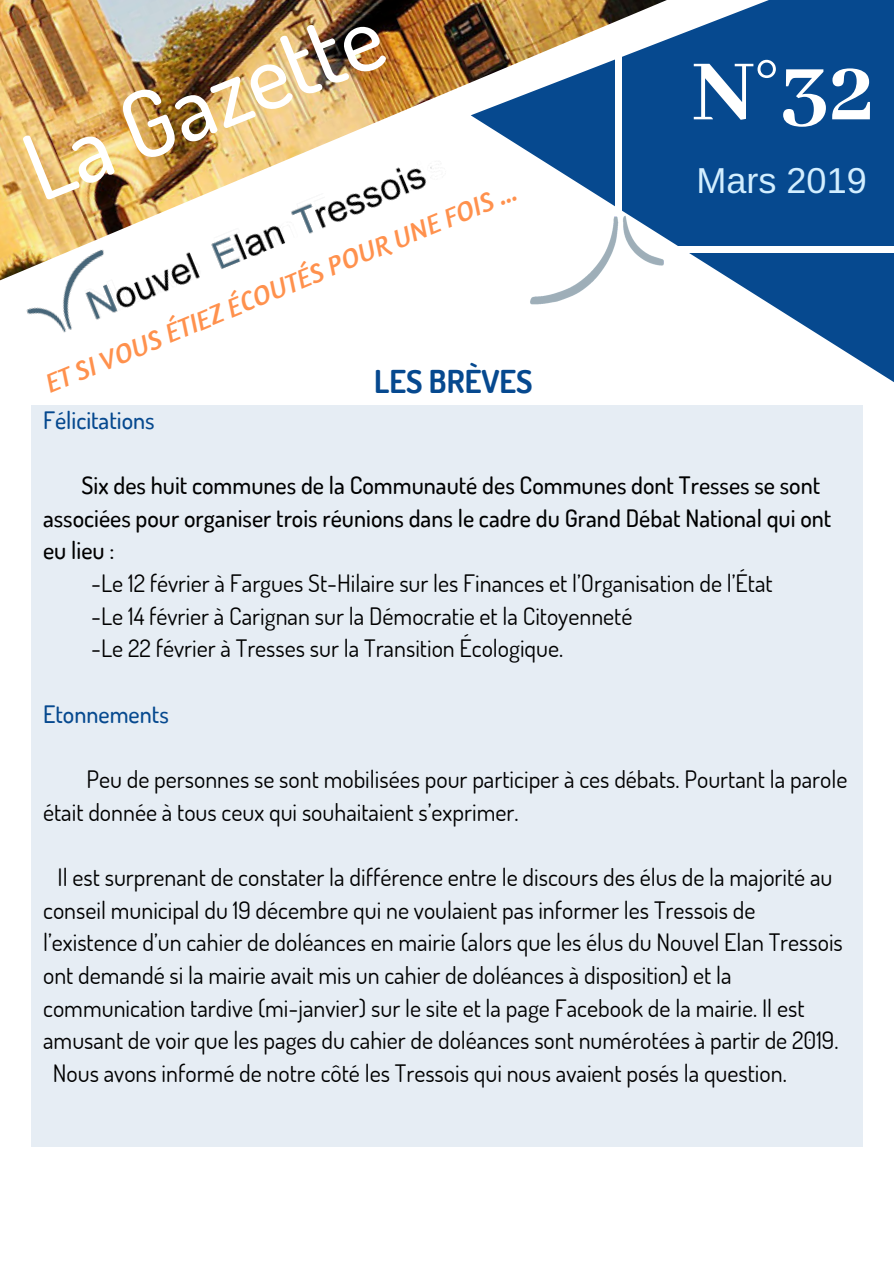
<style>
.page{position:relative;width:894px;height:1264px;background:#fff}
.page>*{position:absolute;margin:0;border:0;box-sizing:border-box;transform-origin:0 0}
.t1{font:800 94.8px "Abhaya Libre";color:#fff}
.t2{font:500 92.7px "Dosis";color:#fff}
.t3{font:36px "Arimo";color:#d2eeff}
.t4{font:700 31.5px "Dosis";color:#06498f}
.t5{font:italic 27px "Amaranth";color:#ff914d}
.t6{font:24px/32.7px "Dosis";color:#000}
.t7{font:500 24px/32.7px "Dosis";color:#000}
.t8{font:500 24px "Dosis";color:#06498f}
</style>
<div class="page">
<svg style="left:666px;top:0;width:227px;height:517px;fill:#06498f"></svg>
<div style="left:563px;top:247px;width:330px;height:6px;background:#fff"></div>
<img style="left:0;top:280px;width:191px;height:53px">
<img style="left:530px;top:189px;width:157px;height:141px">
<img style="left:0;top:0;width:666px;height:280px">
<div style="left:31px;top:405px;width:831px;height:741px;background:#e6edf4"></div>
<svg style="left:500px;top:195px;width:17px;height:11px"></svg>
<h2 class="t2" style="left:6px;top:115px;width:379px;rotate:-22deg">La Gazette</h2>
<p class="t5" style="left:41px;top:370px;width:484px;rotate:-23deg">ET SI VOUS ÉTIEZ ÉCOUTÉS POUR UNE FOIS</p>
<h3 class="t4" style="left:374px;top:360px;width:160px">LES BRÈVES</h3>
<p class="t8" style="left:43px;top:404px;width:113px">Félicitations</p>
<h1 class="t1" style="left:692px;top:40px;width:184px">N°32</h1>
<h3 class="t3" style="left:696px;top:161px;width:172px">Mars 2019</h3>
<p class="t7" style="left:43px;top:468px;width:789px;text-indent:38px">Six des huit communes de la Communauté des Communes dont Tresses se sont associées pour organiser trois réunions dans le cadre du Grand Débat National qui ont eu lieu :</p>
<p class="t6" style="left:91px;top:566px;width:682px">-Le 12 février à Fargues St-Hilaire sur les Finances et l’Organisation de l’État -Le 14 février à Carignan sur la Démocratie et la Citoyenneté<br>-Le 22 février à Tresses sur la Transition Écologique.</p>
<p class="t8" style="left:43px;top:698px;width:127px">Etonnements</p>
<p class="t6" style="left:43px;top:762px;width:805px;text-indent:43px">Peu de personnes se sont mobilisées pour participer à ces débats. Pourtant la parole était donnée à tous ceux qui souhaitaient s’exprimer.</p>
<p class="t6" style="left:58px;top:860px;width:776px">Il est surprenant de constater la différence entre le discours des élus de la majorité au</p>
<p class="t6" style="left:43px;top:892px;width:713px">conseil municipal du 19 décembre qui ne voulaient pas informer les Tressois de</p>
<p class="t6" style="left:43px;top:925px;width:801px">l’existence d’un cahier de doléances en mairie (alors que les élus du Nouvel Elan Tressois</p>
<p class="t6" style="left:43px;top:958px;width:690px">ont demandé si la mairie avait mis un cahier de doléances à disposition) et la</p>
<p class="t6" style="left:43px;top:990px;width:762px">communication tardive (mi-janvier) sur le site et la page Facebook de la mairie. Il est</p>
<p class="t6" style="left:43px;top:1023px;width:796px">amusant de voir que les pages du cahier de doléances sont numérotées à partir de 2019.</p>
<p class="t6" style="left:53px;top:1056px;width:735px">Nous avons informé de notre côté les Tressois qui nous avaient posés la question.</p>
</div>
